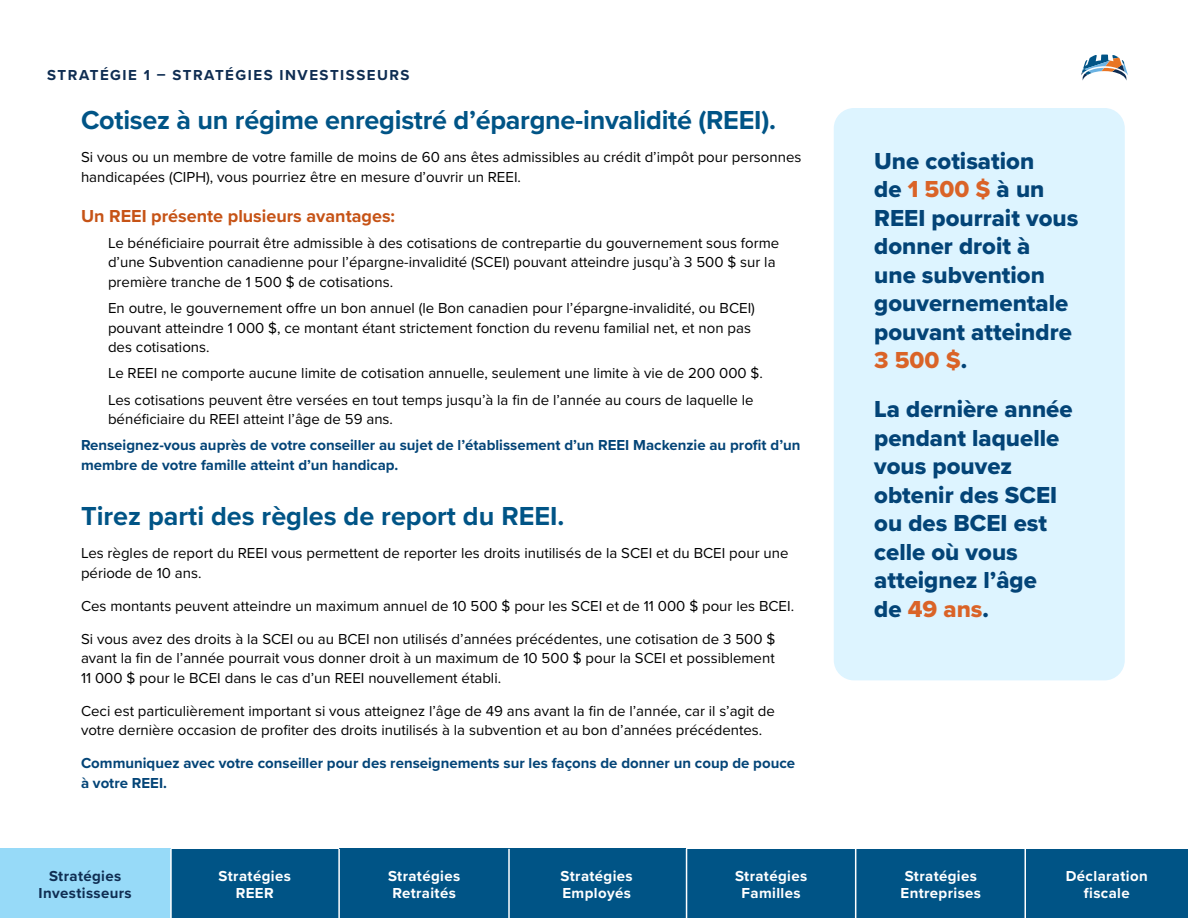
<style>
.page{position:relative;width:1188px;height:918px;background:#fff}
.page>*{position:absolute;margin:0;border:0;box-sizing:border-box;transform-origin:0 0}
.t1{font:700 27px "Proxima Nova";letter-spacing:-.01em;color:#005486}
.quote{font:24px/28.5px "Proxima Nova Extrabld";color:#034477}
.t2{font:700 18px "Proxima Nova";color:#c65316}
.body_copy{font:15px/19.5px "Proxima Nova";color:#000}
.bullets{font:15px/19.5px "Proxima Nova";color:#000}
.body_copy-2{font:700 15px/19.5px "Proxima Nova";color:#034477}
.t3{font:700 15px/16.5px "Proxima Nova";letter-spacing:.025em;color:#fff;text-align:center}
.t4{font:700 15px "Proxima Nova";letter-spacing:.095em;color:#0f2d52}
.t5{font:700 15px/16.5px "Proxima Nova";letter-spacing:.025em;color:#0f2d52;text-align:center}
.s1{color:#da6327}
</style>
<div class="page">
<div style="left:834px;top:108px;width:291px;height:572px;background:#ddf4ff;border-radius:20px"></div>
<div style="left:686px;top:849px;width:170px;height:69px;background:#005486"></div>
<div style="left:507px;top:849px;width:179px;height:69px;background:#005486"></div>
<div style="left:339px;top:849px;width:170px;height:69px;background:#005486"></div>
<div style="left:170px;top:849px;width:170px;height:69px;background:#005486"></div>
<div style="left:0;top:849px;width:170px;height:69px;background:#97daf8"></div>
<div style="left:856px;top:849px;width:170px;height:69px;background:#005486"></div>
<div style="left:1026px;top:849px;width:162px;height:69px;background:#005486"></div>
<hr style="left:170px;top:849px;width:2px;height:69px;background:#fff">
<hr style="left:338px;top:849px;width:2px;height:69px;background:#fff">
<hr style="left:508px;top:849px;width:2px;height:69px;background:#fff">
<hr style="left:686px;top:849px;width:1px;height:69px;background:#fff">
<hr style="left:855px;top:849px;width:1px;height:69px;background:#fff">
<hr style="left:1024px;top:849px;width:2px;height:69px;background:#fff">
<svg style="left:1081px;top:55px;width:47px;height:26px"></svg>
<p class="t4" style="left:47px;top:63px;width:364px">STRATÉGIE 1 – STRATÉGIES INVESTISSEURS</p>
<h3 class="t1" style="left:81px;top:100px;width:697px">Cotisez à un régime enregistré d’épargne-invalidité (REEI).</h3>
<p class="body_copy" style="left:81px;top:147px;width:722px">Si vous ou un membre de votre famille de moins de 60 ans êtes admissibles au crédit d’impôt pour personnes handicapées (CIPH), vous pourriez être en mesure d’ouvrir un REEI.</p>
<h4 class="t2" style="left:81px;top:202px;width:316px">Un REEI présente plusieurs avantages:</h4>
<p class="bullets" style="left:108px;top:232px;width:673px">Le bénéficiaire pourrait être admissible à des cotisations de contrepartie du gouvernement sous forme d’une Subvention canadienne pour l’épargne-invalidité (SCEI) pouvant atteindre jusqu’à 3 500 $ sur la première tranche de 1 500 $ de cotisations.</p>
<p class="bullets" style="left:108px;top:298px;width:649px">En outre, le gouvernement offre un bon annuel (le Bon canadien pour l’épargne-invalidité, ou BCEI) pouvant atteindre 1 000 $, ce montant étant strictement fonction du revenu familial net, et non pas des cotisations.</p>
<p class="bullets" style="left:108px;top:363px;width:656px">Le REEI ne comporte aucune limite de cotisation annuelle, seulement une limite à vie de 200 000 $.</p>
<p class="bullets" style="left:108px;top:389px;width:647px">Les cotisations peuvent être versées en tout temps jusqu’à la fin de l’année au cours de laquelle le bénéficiaire du REEI atteint l’âge de 59 ans.</p>
<p class="body_copy-2" style="left:81px;top:435px;width:721px">Renseignez-vous auprès de votre conseiller au sujet de l’établissement d’un REEI Mackenzie au profit d’un membre de votre famille atteint d’un handicap.</p>
<h3 class="t1" style="left:81px;top:496px;width:485px">Tirez parti des règles de report du REEI.</h3>
<p class="body_copy" style="left:81px;top:543px;width:709px">Les règles de report du REEI vous permettent de reporter les droits inutilisés de la SCEI et du BCEI pour une période de 10 ans.</p>
<p class="body_copy" style="left:81px;top:595px;width:715px">Ces montants peuvent atteindre un maximum annuel de 10 500 $ pour les SCEI et de 11 000 $ pour les BCEI.</p>
<p class="body_copy" style="left:81px;top:628px;width:696px;text-align:justify">Si vous avez des droits à la SCEI ou au BCEI non utilisés d’années précédentes, une cotisation de 3 500 $ avant la fin de l’année pourrait vous donner droit à un maximum de 10 500 $ pour la SCEI et possiblement 11 000 $ pour le BCEI dans le cas d’un REEI nouvellement établi.</p>
<p class="body_copy" style="left:81px;top:700px;width:695px">Ceci est particulièrement important si vous atteignez l’âge de 49 ans avant la fin de l’année, car il s’agit de votre dernière occasion de profiter des droits inutilisés à la subvention et au bon d’années précédentes.</p>
<p class="body_copy-2" style="left:81px;top:753px;width:716px">Communiquez avec votre conseiller pour des renseignements sur les façons de donner un coup de pouce à votre REEI.</p>
<p class="quote" style="left:874px;top:146px;width:206px">Une cotisation<br>de <span class="s1">1 500 $</span> à un<br>REEI pourrait vous donner droit à<br>une subvention gouvernementale pouvant atteindre<br><span class="s1">3 500 $</span>.</p>
<p class="quote" style="left:874px;top:395px;width:200px">La dernière année pendant laquelle vous pouvez obtenir des SCEI ou des BCEI est celle où vous atteignez l’âge<br>de <span class="s1">49 ans</span>.</p>
<p class="t5" style="left:39px;top:868px;width:95px">Stratégies<br>Investisseurs</p>
<p class="t3" style="left:901px;top:868px;width:82px;text-align:left">Stratégies<br>Entreprises</p>
<p class="t3" style="left:1066px;top:868px;width:83px">Déclaration fiscale</p>
<p class="t3" style="left:388px;top:868px;width:74px;text-align:left">Stratégies<br>Retraités</p>
<p class="t3" style="left:561px;top:868px;width:74px;text-align:left">Stratégies<br>Employés</p>
<p class="t3" style="left:219px;top:868px;width:74px">Stratégies<br>REER</p>
<p class="t3" style="left:735px;top:868px;width:74px">Stratégies<br>Familles</p>
</div>
